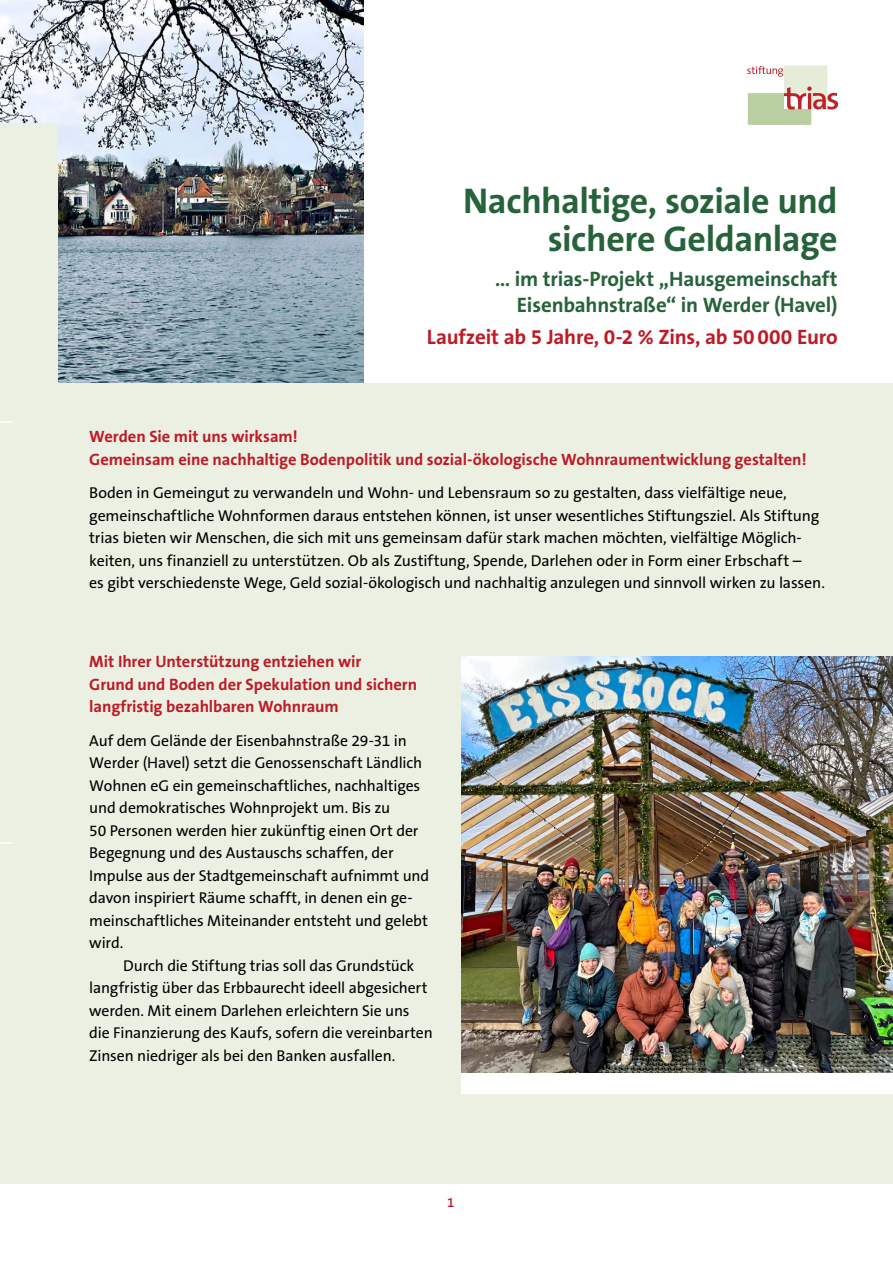
<style>
.page{position:relative;width:893px;height:1263px;background:#fff}
.page>*{position:absolute;margin:0;border:0;box-sizing:border-box;transform-origin:0 0}
.t1{font:700 36px/37.5px "The Sans B7";letter-spacing:-.015em;color:#26623a;text-align:right}
.t2{font:700 21px/26.2px "The Sans B7";letter-spacing:-.01em;color:#26623a;text-align:right}
.t3{font:700 21px "The Sans B7";letter-spacing:-.01em;color:#bd1b26}
.t4{font:700 16.5px/22.5px "The Sans B7";letter-spacing:-.005em;color:#bd1b26}
.t5{font:15.75px/22.5px "The Sans B5 Plain";letter-spacing:-.01em;color:#000}
.t6{font:600 13.5px "The Sans B6";color:#bd1b26}
</style>
<div class="page">
<img style="left:0;top:0;width:364px;height:383px">
<div style="left:0;top:383px;width:893px;height:800px;background:#ebf0e3"></div>
<div style="left:461px;top:914px;width:432px;height:180px;background:#fff"></div>
<svg style="left:747px;top:65px;width:91px;height:60px"></svg>
<img style="left:461px;top:657px;width:432px;height:415px">
<div style="left:0;top:123px;width:58px;height:269px;background:#ebf0e3"></div>
<svg style="left:0;top:421px;width:13px;height:2px"></svg>
<svg style="left:0;top:842px;width:13px;height:2px"></svg>
<h1 class="t1" style="left:463px;top:184px;width:376px">Nachhaltige, soziale und sichere Geldanlage</h1>
<h2 class="t2" style="left:495px;top:266px;width:344px">… im trias-Projekt „Hausgemeinschaft<br>Eisenbahnstraße“ in Werder (Havel)</h2>
<h2 class="t3" style="left:427px;top:326px;width:412px">Laufzeit ab 5 Jahre, 0-2 % Zins, ab 50000 Euro</h2>
<p class="t4" style="left:89px;top:426px;width:719px">Werden Sie mit uns wirksam!<br>Gemeinsam eine nachhaltige Bodenpolitik und sozial-ökologische Wohnraumentwicklung gestalten!</p>
<p class="t5" style="left:89px;top:482px;width:737px">Boden in Gemeingut zu verwandeln und Wohn- und Lebensraum so zu gestalten, dass vielfältige neue, gemeinschaftliche Wohnformen daraus entstehen können, ist unser wesentliches Stiftungsziel. Als Stiftung trias bieten wir Menschen, die sich mit uns gemeinsam dafür stark machen möchten, vielfältige Möglich&shy;keiten, uns finanziell zu unterstützen. Ob als Zustiftung, Spende, Darlehen oder in Form einer Erbschaft –<br>es gibt verschiedenste Wege, Geld sozial-ökologisch und nachhaltig anzulegen und sinnvoll wirken zu lassen.</p>
<p class="t4" style="left:89px;top:651px;width:329px">Mit Ihrer Unterstützung entziehen wir<br>Grund und Boden der Spekulation und sichern langfristig bezahlbaren Wohnraum</p>
<p class="t5" style="left:89px;top:730px;width:341px">Auf dem Gelände der Eisenbahnstraße 29-31 in Werder (Havel) setzt die Genossenschaft Ländlich Wohnen eG ein gemeinschaftliches, nachhaltiges und demokratisches Wohnprojekt um. Bis zu<br>50 Personen werden hier zukünftig einen Ort der Begegnung und des Austauschs schaffen, der Impulse aus der Stadtgemeinschaft aufnimmt und davon inspiriert Räume schafft, in denen ein ge&shy;meinschaftliches Miteinander entsteht und gelebt wird.</p>
<p class="t5" style="left:89px;top:955px;width:345px;text-indent:34px">Durch die Stiftung trias soll das Grundstück langfristig über das Erbbaurecht ideell abgesichert werden. Mit einem Darlehen erleichtern Sie uns die Finanzierung des Kaufs, sofern die vereinbarten Zinsen niedriger als bei den Banken ausfallen.</p>
<p class="t6" style="left:447px;top:1195px;width:9px">1</p>
</div>
